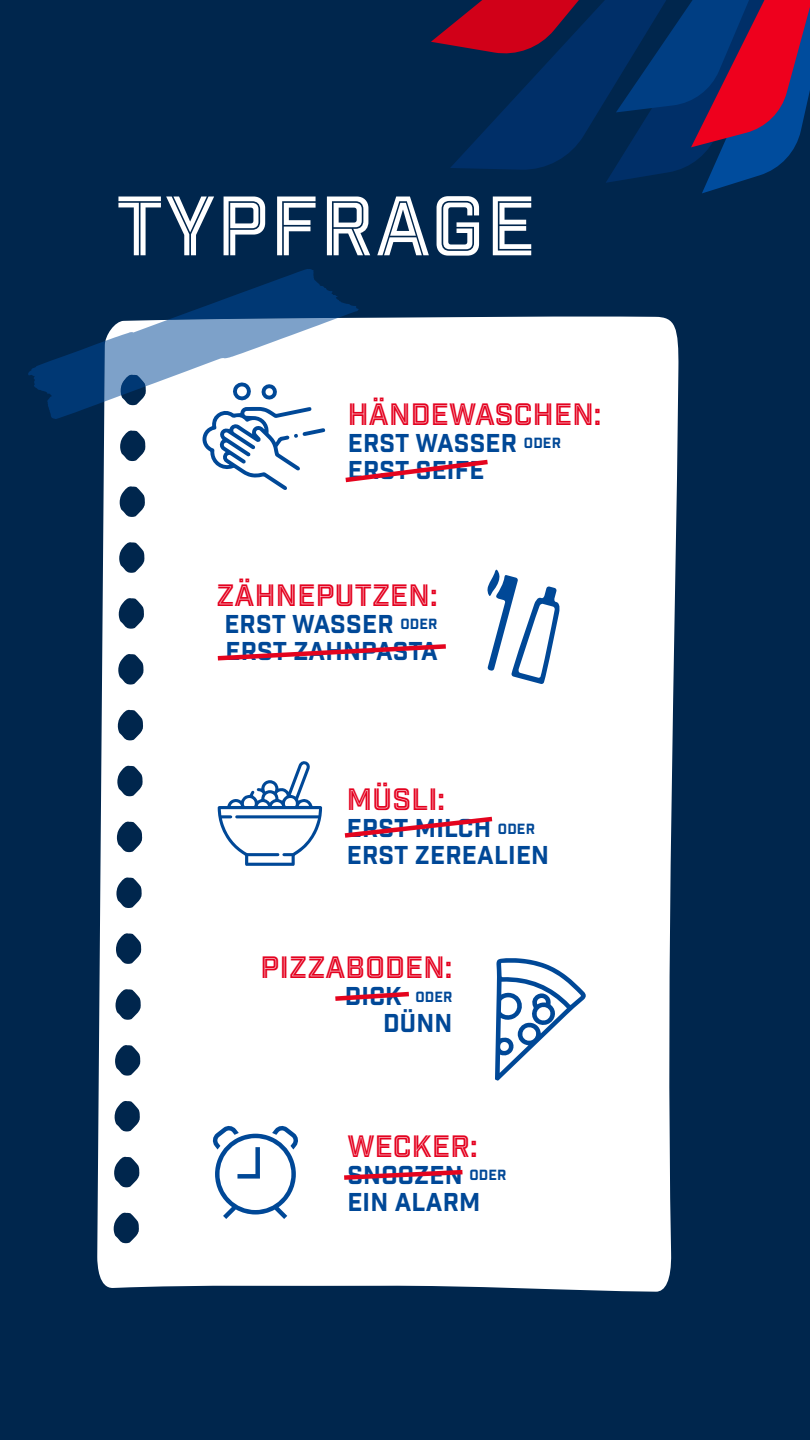
<style>
.page{position:relative;width:810px;height:1440px;background:#00264d}
.page>*{position:absolute;margin:0;border:0;box-sizing:border-box;transform-origin:0 0}
.t1{font:81.68px "Industry Inc Cutline";letter-spacing:.03em;color:#fff}
.Fließtext{font:30px "Industry Inc Cutline";letter-spacing:.01em;color:#e4011f}
.Fließtext-2{font:25.05px "Industry Inc Base";letter-spacing:.01em;color:#004897}
.s1{font-size:14.33px}
</style>
<div class="page">
<svg style="left:431px;top:0;width:379px;height:193px"></svg>
<div style="left:97px;top:316px;width:582px;height:976px;background:#fff"></div>
<svg style="left:28px;top:269px;width:331px;height:150px"></svg>
<svg style="left:495px;top:958px;width:91px;height:123px;background:#bed0e4"></svg>
<svg style="left:487px;top:568px;width:74px;height:116px;background:#bed0e4"></svg>
<svg style="left:218px;top:760px;width:104px;height:106px;background:#cedceb"></svg>
<svg style="left:340px;top:814px;width:157px;height:26px;background:#fad6da"></svg>
<svg style="left:104px;top:318px;width:389px;height:172px;background:#dee4ed"></svg>
<svg style="left:213px;top:642px;width:238px;height:21px;background:#f9cbd0"></svg>
<svg style="left:339px;top:1167px;width:128px;height:15px;background:#f7b9c0"></svg>
<svg style="left:331px;top:989px;width:83px;height:14px"></svg>
<svg style="left:212px;top:1125px;width:87px;height:94px;background:#c8d7e8"></svg>
<p class="t1" style="left:116px;top:177px;width:420px">TYPFRAGE</p>
<p class="Fließtext" style="left:348px;top:396px;width:255px">HÄNDEWASCHEN:</p>
<p class="Fließtext-2" style="left:348px;top:428px;width:215px">ERST WASSER <span class="s1">ODER</span></p>
<p class="Fließtext-2" style="left:348px;top:455px;width:138px">ERST SEIFE</p>
<p class="Fließtext" style="left:217px;top:577px;width:223px">ZÄHNEPUTZEN:</p>
<p class="Fließtext-2" style="left:224px;top:609px;width:215px">ERST WASSER <span class="s1">ODER</span></p>
<p class="Fließtext-2" style="left:226px;top:636px;width:214px">ERST ZAHNPASTA</p>
<p class="Fließtext" style="left:347px;top:781px;width:100px">MÜSLI:</p>
<p class="Fließtext-2" style="left:347px;top:813px;width:190px">ERST MILCH <span class="s1">ODER</span></p>
<p class="Fließtext-2" style="left:347px;top:840px;width:204px">ERST ZEREALIEN</p>
<p class="Fließtext" style="left:261px;top:949px;width:193px">PIZZABODEN:</p>
<p class="Fließtext-2" style="left:345px;top:981px;width:109px">DICK <span class="s1">ODER</span></p>
<p class="Fließtext-2" style="left:383px;top:1008px;width:71px">DÜNN</p>
<p class="Fließtext" style="left:347px;top:1128px;width:132px">WECKER:</p>
<p class="Fließtext-2" style="left:347px;top:1160px;width:161px">SNOOZEN <span class="s1">ODER</span></p>
<p class="Fließtext-2" style="left:347px;top:1187px;width:135px">EIN ALARM</p>
</div>
